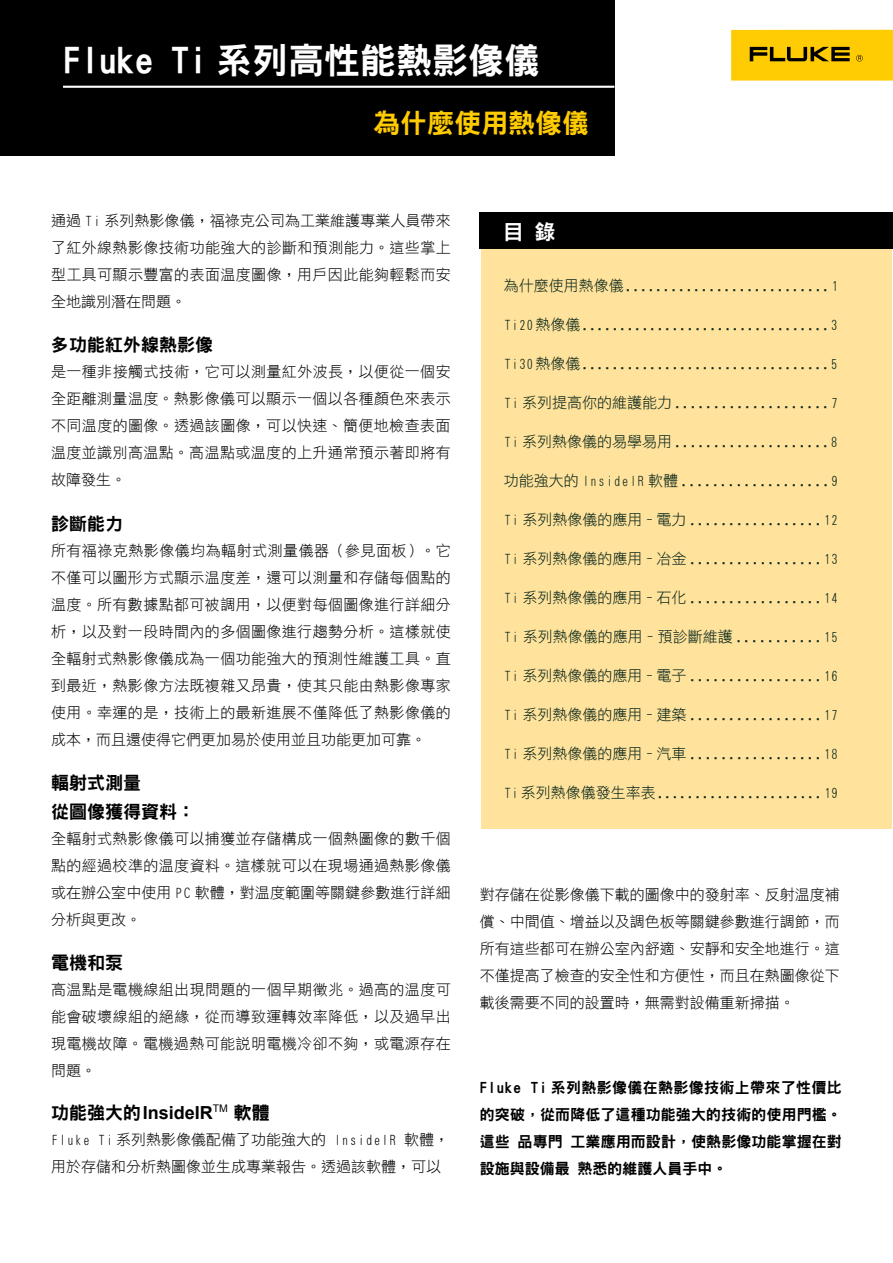
<style>
.page{position:relative;width:893px;height:1263px;background:#fff}
.page>*{position:absolute;margin:0;border:0;box-sizing:border-box;transform-origin:0 0}
.t1{font:36px "DFN Hei XB HK BF";color:#fff}
.t2{font:27px "DFN Hei XB HK BF";color:#ffcb03}
.t3{font:21px "DFN Hei XB HK BF";color:#fff}
.t4{font:18px/28.5px "DFN Hei XB HK BF";color:#000}
.t5{font:700 18px "Arial";color:#000}
.t6{font:15px/27px "DF Hei Lt HK BF";letter-spacing:.025em;color:#000;text-align:justify}
.t7{font:15px "DF Hei Lt HK BF";color:#022116}
.t8{font:15px/27px "DFN Hei XB HK BF";letter-spacing:.005em;color:#000;text-align:justify}
.t9{font:15px/27px "DF Hei Lt HK BF";color:#000}
.t10{font:15px "DF Hei Lt HK BF";letter-spacing:.025em;color:#022116}
.s1{font-family:"DFN Hei XB HK BF";font-weight:400}
</style>
<div class="page">
<div style="left:0;top:0;width:615px;height:156px;background:#000"></div>
<div style="left:481px;top:247px;width:411px;height:581px;background:#ffe29c"></div>
<div style="left:480px;top:213px;width:413px;height:36px;background:#000"></div>
<hr style="left:63px;top:86px;width:551px;height:2px;background:#fff">
<div style="left:731px;top:30px;width:162px;height:51px;background:#ffcb03"></div>
<svg style="left:750px;top:47px;width:100px;height:14px"></svg>
<svg style="left:856px;top:55px;width:7px;height:6px"></svg>
<h1 class="t1" style="left:63px;top:42px;width:479px">Fluke Ti 系列高性能熱影像儀</h1>
<h2 class="t2" style="left:373px;top:110px;width:217px">為什麼使用熱像儀</h2>
<p class="t6" style="left:51px;top:207px;width:401px">通過 Ti 系列熱影像儀，福祿克公司為工業維護專業人員帶來了紅外線熱影像技術功能強大的診斷和預測能力。這些掌上型工具可顯示豐富的表面溫度圖像，用戶因此能夠輕鬆而安全地識別潛在問題。</p>
<p class="t4" style="left:51px;top:330px;width:163px">多功能紅外線熱影像</p>
<p class="t6" style="left:51px;top:358px;width:401px">是一種非接觸式技術，它可以測量紅外波長，以便從一個安全距離測量溫度。熱影像儀可以顯示一個以各種顏色來表示不同溫度的圖像。透過該圖像，可以快速、簡便地檢查表面溫度並識別高溫點。高溫點或溫度的上升通常預示著即將有故障發生。</p>
<p class="t4" style="left:51px;top:509px;width:73px">診斷能力</p>
<p class="t6" style="left:51px;top:537px;width:401px">所有福祿克熱影像儀均為輻射式測量儀器（參見面板）。它不僅可以圖形方式顯示溫度差，還可以測量和存儲每個點的溫度。所有數據點都可被調用，以便對每個圖像進行詳細分析，以及對一段時間內的多個圖像進行趨勢分析。這樣就使全輻射式熱影像儀成為一個功能強大的預測性維護工具。直到最近，熱影像方法既複雜又昂貴，使其只能由熱影像專家使用。幸運的是，技術上的最新進展不僅降低了熱影像儀的成本，而且還使得它們更加易於使用並且功能更加可靠。</p>
<p class="t4" style="left:51px;top:768px;width:145px">輻射式測量<br>從圖像獲得資料：</p>
<p class="t6" style="left:51px;top:825px;width:401px">全輻射式熱影像儀可以捕獲並存儲構成一個熱圖像的數千個點的經過校準的溫度資料。這樣就可以在現場通過熱影像儀或在辦公室中使用 PC 軟體，對溫度範圍等關鍵參數進行詳細分析與更改。</p>
<p class="t4" style="left:51px;top:948px;width:73px">電機和泵</p>
<p class="t6" style="left:51px;top:976px;width:401px">高溫點是電機線組出現問題的一個早期徵兆。過高的溫度可能會破壞線組的絕緣，從而導致運轉效率降低，以及過早出現電機故障。電機過熱可能說明電機冷卻不夠，或電源存在問題。</p>
<p class="t5" style="left:51px;top:1101px;width:220px"><span class="s1">功能強大的</span>InsideIR<sup>TM</sup> <span class="s1">軟體</span></p>
<p class="t9" style="left:51px;top:1126px;width:400px">Fluke Ti 系列熱影像儀配備了功能強大的 InsideIR 軟體，用於存儲和分析熱圖像並生成專業報告。透過該軟體，可以</p>
<h3 class="t3" style="left:503px;top:221px;width:54px">目 錄</h3>
<p class="t7" style="left:504px;top:278px;width:336px">為什麼使用熱像儀 ...........................1</p>
<p class="t7" style="left:504px;top:317px;width:336px">Ti20熱像儀 .................................3</p>
<p class="t7" style="left:504px;top:356px;width:336px">Ti30熱像儀 .................................5</p>
<p class="t7" style="left:504px;top:395px;width:336px">Ti 系列提高你的維護能力 ....................7</p>
<p class="t7" style="left:504px;top:434px;width:336px">Ti 系列熱像儀的易學易用 ....................8</p>
<p class="t10" style="left:504px;top:473px;width:336px">功能強大的 InsideIR 軟體 ...................9</p>
<p class="t7" style="left:504px;top:512px;width:336px">Ti 系列熱像儀的應用 - 電力 .................12</p>
<p class="t7" style="left:504px;top:551px;width:336px">Ti 系列熱像儀的應用 - 冶金 .................13</p>
<p class="t7" style="left:504px;top:590px;width:336px">Ti 系列熱像儀的應用 - 石化 .................14</p>
<p class="t7" style="left:504px;top:629px;width:336px">Ti 系列熱像儀的應用 - 預診斷維護 ...........15</p>
<p class="t7" style="left:504px;top:668px;width:336px">Ti 系列熱像儀的應用 - 電子 .................16</p>
<p class="t7" style="left:504px;top:707px;width:336px">Ti 系列熱像儀的應用 - 建築 .................17</p>
<p class="t7" style="left:504px;top:746px;width:336px">Ti 系列熱像儀的應用 - 汽車 .................18</p>
<p class="t7" style="left:504px;top:785px;width:336px">Ti系列熱像儀發生率表 ......................19</p>
<p class="t6" style="left:480px;top:881px;width:361px">對存儲在從影像儀下載的圖像中的發射率、反射溫度補償、中間值、增益以及調色板等關鍵參數進行調節，而所有這些都可在辦公室內舒適、安靜和安全地進行。這不僅提高了檢查的安全性和方便性，而且在熱圖像從下載後需要不同的設置時，無需對設備重新掃描。</p>
<p class="t8" style="left:480px;top:1074px;width:364px">Fluke Ti 系列熱影像儀在熱影像技術上帶來了性價比的突破，從而降低了這種功能強大的技術的使用門檻。這些品專門工業應用而設計，使熱影像功能掌握在對設施與設備最熟悉的維護人員手中。</p>
</div>
